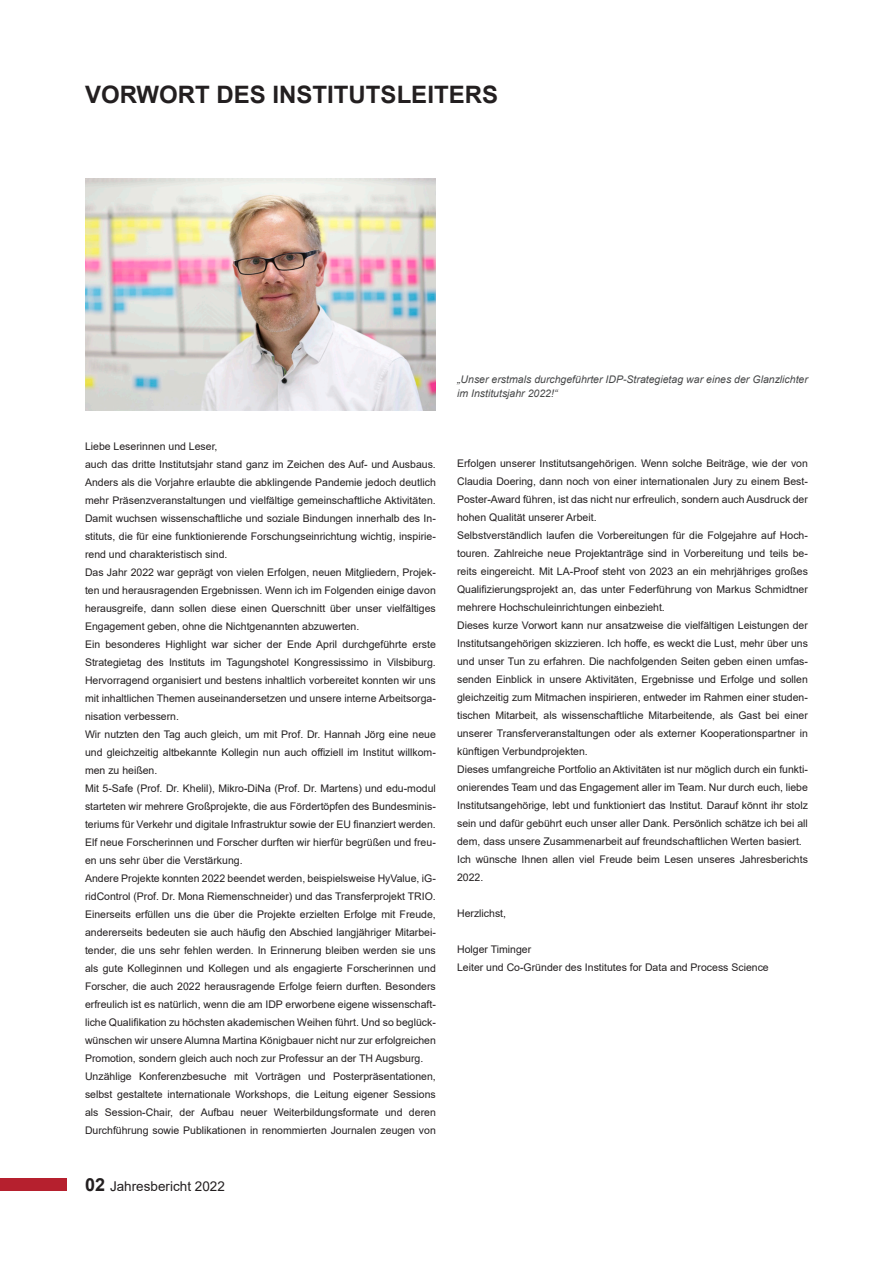
<style>
.page{position:relative;width:893px;height:1263px;background:#fff}
.page>*{position:absolute;margin:0;border:0;box-sizing:border-box;transform-origin:0 0}
.Überschrift{font:700 24px "Arial";color:#231f20}
.t1{font:13.5px "Arial";color:#231f20}
.Fließtext{font:10.5px/18px "Arial";color:#231f20;text-align:justify}
.Zitat{font:italic 10.5px/13.5px "Arial";color:#464748}
.s1{font-weight:700;font-size:18px}
</style>
<div class="page">
<div style="left:0;top:1179px;width:66px;height:12px;background:#b6202e"></div>
<img style="left:85px;top:179px;width:351px;height:232px">
<p class="Überschrift" style="left:85px;top:77px;width:414px">VORWORT DES INSTITUTSLEITERS</p>
<p class="Fließtext" style="left:85px;top:437px;width:134px">Liebe Leserinnen und Leser,</p>
<p class="Fließtext" style="left:85px;top:455px;width:352px">auch das dritte Institutsjahr stand ganz im Zeichen des Auf- und Ausbaus.<br>Anders als die Vorjahre erlaubte die abklingende Pandemie jedoch deutlich mehr Präsenzveranstaltungen und vielfältige gemeinschaftliche Aktivitäten.<br>Damit wuchsen wissenschaftliche und soziale Bindungen innerhalb des In&shy;stituts, die für eine funktionierende Forschungseinrichtung wichtig, inspirie&shy;rend und charakteristisch sind.</p>
<p class="Fließtext" style="left:85px;top:563px;width:352px">Das Jahr 2022 war geprägt von vielen Erfolgen, neuen Mitgliedern, Projek&shy;ten und herausragenden Ergebnissen. Wenn ich im Folgenden einige davon herausgreife, dann sollen diese einen Querschnitt über unser vielfältiges Engagement geben, ohne die Nichtgenannten abzuwerten.</p>
<p class="Fließtext" style="left:85px;top:635px;width:352px">Ein besonderes Highlight war sicher der Ende April durchgeführte erste Strategietag des Instituts im Tagungshotel Kongressissimo in Vilsbiburg.<br>Hervorragend organisiert und bestens inhaltlich vorbereitet konnten wir uns mit inhaltlichen Themen auseinandersetzen und unsere interne Arbeitsorga&shy;nisation verbessern.</p>
<p class="Fließtext" style="left:85px;top:725px;width:352px">Wir nutzten den Tag auch gleich, um mit Prof. Dr. Hannah Jörg eine neue und gleichzeitig altbekannte Kollegin nun auch offiziell im Institut willkom&shy;men zu heißen.</p>
<p class="Fließtext" style="left:85px;top:779px;width:352px">Mit 5-Safe (Prof. Dr. Khelil), Mikro-DiNa (Prof. Dr. Martens) und edu-modul starteten wir mehrere Großprojekte, die aus Fördertöpfen des Bundesminis&shy;teriums für Verkehr und digitale Infrastruktur sowie der EU finanziert werden.<br>Elf neue Forscherinnen und Forscher durften wir hierfür begrüßen und freu&shy;en uns sehr über die Verstärkung.</p>
<p class="Fließtext" style="left:85px;top:869px;width:352px">Andere Projekte konnten 2022 beendet werden, beispielsweise HyValue, iG&shy;ridControl (Prof. Dr. Mona Riemenschneider) und das Transferprojekt TRIO.<br>Einerseits erfüllen uns die über die Projekte erzielten Erfolge mit Freude, andererseits bedeuten sie auch häufig den Abschied langjähriger Mitarbei&shy;tender, die uns sehr fehlen werden. In Erinnerung bleiben werden sie uns als gute Kolleginnen und Kollegen und als engagierte Forscherinnen und Forscher, die auch 2022 herausragende Erfolge feiern durften. Besonders erfreulich ist es natürlich, wenn die am IDP erworbene eigene wissenschaft&shy;liche Qualifikation zu höchsten akademischen Weihen führt. Und so beglück&shy;wünschen wir unsere Alumna Martina Königbauer nicht nur zur erfolgreichen Promotion, sondern gleich auch noch zur Professur an der TH Augsburg.</p>
<p class="Fließtext" style="left:85px;top:1067px;width:352px">Unzählige Konferenzbesuche mit Vorträgen und Posterpräsentationen, selbst gestaltete internationale Workshops, die Leitung eigener Sessions als Session-Chair, der Aufbau neuer Weiterbildungsformate und deren Durchführung sowie Publikationen in renommierten Journalen zeugen von</p>
<p class="t1" style="left:85px;top:1177px;width:141px"><span class="s1">02</span> Jahresbericht 2022</p>
<p class="Zitat" style="left:457px;top:373px;width:352px">„Unser erstmals durchgeführter IDP-Strategietag war eines der Glanzlichter im Institutsjahr 2022!“</p>
<p class="Fließtext" style="left:457px;top:454px;width:352px">Erfolgen unserer Institutsangehörigen. Wenn solche Beiträge, wie der von Claudia Doering, dann noch von einer internationalen Jury zu einem Best-Poster-Award führen, ist das nicht nur erfreulich, sondern auch Ausdruck der hohen Qualität unserer Arbeit.</p>
<p class="Fließtext" style="left:457px;top:526px;width:352px">Selbstverständlich laufen die Vorbereitungen für die Folgejahre auf Hoch&shy;touren. Zahlreiche neue Projektanträge sind in Vorbereitung und teils be&shy;reits eingereicht. Mit LA-Proof steht von 2023 an ein mehrjähriges großes Qualifizierungsprojekt an, das unter Federführung von Markus Schmidtner mehrere Hochschuleinrichtungen einbezieht.</p>
<p class="Fließtext" style="left:457px;top:616px;width:352px">Dieses kurze Vorwort kann nur ansatzweise die vielfältigen Leistungen der Institutsangehörigen skizzieren. Ich hoffe, es weckt die Lust, mehr über uns und unser Tun zu erfahren. Die nachfolgenden Seiten geben einen umfas&shy;senden Einblick in unsere Aktivitäten, Ergebnisse und Erfolge und sollen gleichzeitig zum Mitmachen inspirieren, entweder im Rahmen einer studen&shy;tischen Mitarbeit, als wissenschaftliche Mitarbeitende, als Gast bei einer unserer Transferveranstaltungen oder als externer Kooperationspartner in künftigen Verbundprojekten.</p>
<p class="Fließtext" style="left:457px;top:760px;width:352px">Dieses umfangreiche Portfolio an Aktivitäten ist nur möglich durch ein funkti&shy;onierendes Team und das Engagement aller im Team. Nur durch euch, liebe Institutsangehörige, lebt und funktioniert das Institut. Darauf könnt ihr stolz sein und dafür gebührt euch unser aller Dank. Persönlich schätze ich bei all dem, dass unsere Zusammenarbeit auf freundschaftlichen Werten basiert.</p>
<p class="Fließtext" style="left:457px;top:850px;width:352px">Ich wünsche Ihnen allen viel Freude beim Lesen unseres Jahresberichts<br>2022.</p>
<p class="Fließtext" style="left:457px;top:904px;width:51px">Herzlichst,</p>
<p class="Fließtext" style="left:457px;top:940px;width:76px">Holger Timinger</p>
<p class="Fließtext" style="left:457px;top:958px;width:313px">Leiter und Co-Grü nder des Institutes for Data and Process Science</p>
</div>
